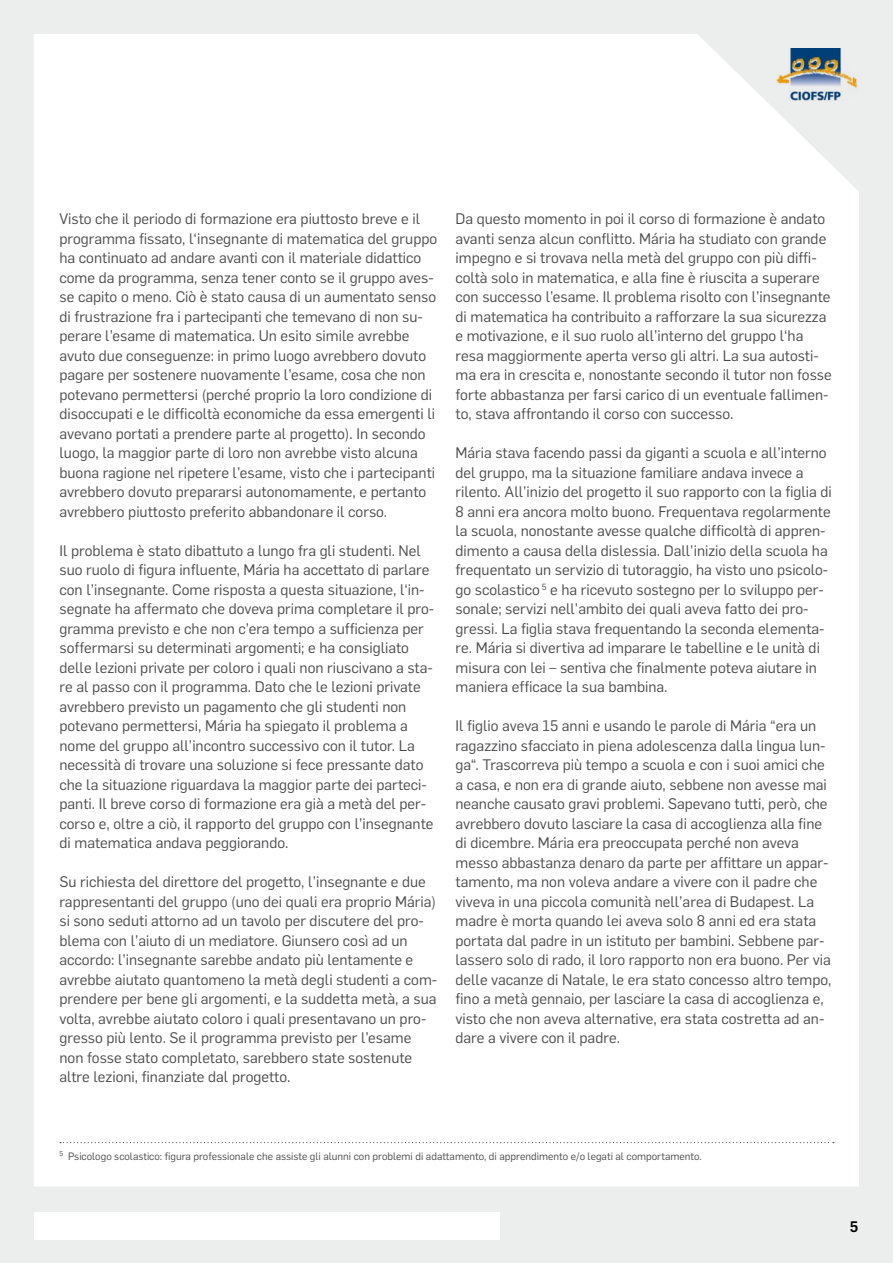
<style>
.page{position:relative;width:893px;height:1263px;background:#eceded}
.page>*{position:absolute;margin:0;border:0;box-sizing:border-box;transform-origin:0 0}
.t1{font:15px/19.5px "Flama";color:#4b4b4d}
.t2{font:500 15px "Flama";color:#000}
.t3{font:10.5px "Flama";color:#4b4b4d}
</style>
<div class="page">
<div style="left:34px;top:34px;width:825px;height:1152px;background:#fff"></div>
<div style="left:34px;top:1212px;width:466px;height:27px;background:#fff"></div>
<img style="left:777px;top:48px;width:82px;height:53px">
<svg style="left:60px;top:1142px;width:774px;height:1px"></svg>
<p class="t1" style="left:60px;top:208px;width:379px">Visto che il periodo di formazione era piuttosto breve e il programma fissato, l‘insegnante di matematica del gruppo ha continuato ad andare avanti con il materiale didattico come da programma, senza tener conto se il gruppo aves&shy;se capito o meno. Ciò è stato causa di un aumentato senso di frustrazione fra i partecipanti che temevano di non su&shy;perare l’esame di matematica. Un esito simile avrebbe avuto due conseguenze: in primo luogo avrebbero dovuto pagare per sostenere nuovamente l’esame, cosa che non potevano permettersi (perché proprio la loro condizione di disoccupati e le difficoltà economiche da essa emergenti li avevano portati a prendere parte al progetto). In secondo luogo, la maggior parte di loro non avrebbe visto alcuna buona ragione nel ripetere l’esame, visto che i partecipanti avrebbero dovuto prepararsi autonomamente, e pertanto avrebbero piuttosto preferito abbandonare il corso.</p>
<p class="t1" style="left:60px;top:540px;width:376px">Il problema è stato dibattuto a lungo fra gli studenti. Nel suo ruolo di figura influente, Mária ha accettato di parlare con l’insegnante. Come risposta a questa situazione, l‘in&shy;segnate ha affermato che doveva prima completare il pro&shy;gramma previsto e che non c’era tempo a sufficienza per soffermarsi su determinati argomenti; e ha consigliato delle lezioni private per coloro i quali non riuscivano a sta&shy;re al passo con il programma. Dato che le lezioni private avrebbero previsto un pagamento che gli studenti non potevano permettersi, Mária ha spiegato il problema a nome del gruppo all’incontro successivo con il tutor. La necessità di trovare una soluzione si fece pressante dato che la situazione riguardava la maggior parte dei parteci&shy;panti. Il breve corso di formazione era già a metà del per&shy;corso e, oltre a ciò, il rapporto del gruppo con l’insegnante di matematica andava peggiorando.</p>
<p class="t1" style="left:60px;top:871px;width:379px">Su richiesta del direttore del progetto, l’insegnante e due rappresentanti del gruppo (uno dei quali era proprio Mária) si sono seduti attorno ad un tavolo per discutere del pro&shy;blema con l’aiuto di un mediatore. Giunsero così ad un accordo: l’insegnante sarebbe andato più lentamente e avrebbe aiutato quantomeno la metà degli studenti a com&shy;prendere per bene gli argomenti, e la suddetta metà, a sua volta, avrebbe aiutato coloro i quali presentavano un pro&shy;gresso più lento. Se il programma previsto per l’esame non fosse stato completato, sarebbero state sostenute altre lezioni, finanziate dal progetto.</p>
<p class="t1" style="left:455px;top:208px;width:378px">Da questo momento in poi il corso di formazione è andato avanti senza alcun conflitto. Mária ha studiato con grande impegno e si trovava nella metà del gruppo con più diffi&shy;coltà solo in matematica, e alla fine è riuscita a superare con successo l’esame. Il problema risolto con l’insegnante di matematica ha contribuito a rafforzare la sua sicurezza e motivazione, e il suo ruolo all’interno del gruppo l‘ha resa maggiormente aperta verso gli altri. La sua autosti&shy;ma era in crescita e, nonostante secondo il tutor non fosse forte abbastanza per farsi carico di un eventuale fallimen&shy;to, stava affrontando il corso con successo.</p>
<p class="t1" style="left:455px;top:442px;width:378px">Mária stava facendo passi da giganti a scuola e all’interno del gruppo, ma la situazione familiare andava invece a rilento. All’inizio del progetto il suo rapporto con la figlia di 8 anni era ancora molto buono. Frequentava regolarmente la scuola, nonostante avesse qualche difficoltà di appren&shy;dimento a causa della dislessia. Dall’inizio della scuola ha frequentato un servizio di tutoraggio, ha visto uno psicolo&shy;go scolastico <sup>5</sup> e ha ricevuto sostegno per lo sviluppo per&shy;sonale; servizi nell’ambito dei quali aveva fatto dei pro&shy;gressi. La figlia stava frequentando la seconda elementa&shy;re. Mária si divertiva ad imparare le tabelline e le unità di misura con lei – sentiva che finalmente poteva aiutare in maniera efficace la sua bambina.</p>
<p class="t1" style="left:455px;top:715px;width:378px">Il figlio aveva 15 anni e usando le parole di Mária “era un ragazzino sfacciato in piena adolescenza dalla lingua lun&shy;ga“. Trascorreva più tempo a scuola e con i suoi amici che a casa, e non era di grande aiuto, sebbene non avesse mai neanche causato gravi problemi. Sapevano tutti, però, che avrebbero dovuto lasciare la casa di accoglienza alla fine di dicembre. Mária era preoccupata perché non aveva messo abbastanza denaro da parte per affittare un appar&shy;tamento, ma non voleva andare a vivere con il padre che viveva in una piccola comunità nell’area di Budapest. La madre è morta quando lei aveva solo 8 anni ed era stata portata dal padre in un istituto per bambini. Sebbene par&shy;lassero solo di rado, il loro rapporto non era buono. Per via delle vacanze di Natale, le era stato concesso altro tempo, fino a metà gennaio, per lasciare la casa di accoglienza e, visto che non aveva alternative, era stata costretta ad an&shy;dare a vivere con il padre.</p>
<p class="t3" style="left:60px;top:1149px;width:644px"><sup>5</sup> Psicologo scolastico: figura professionale che assiste gli alunni con problemi di adattamento, di apprendimento e/o legati al comportamento.</p>
<p class="t2" style="left:850px;top:1216px;width:10px">5</p>
</div>
